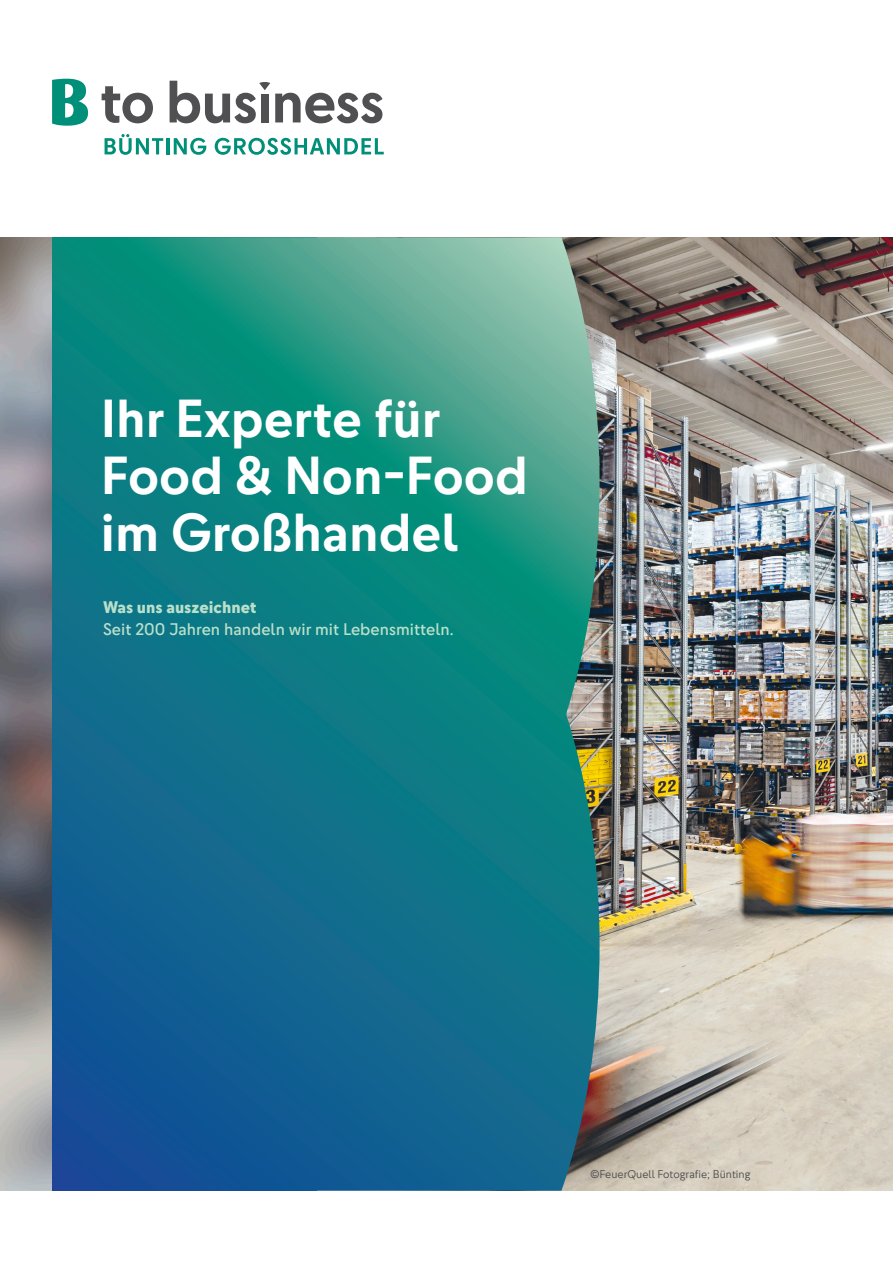
<style>
.page{position:relative;width:893px;height:1263px;background:#fff}
.page>*{position:absolute;margin:0;border:0;box-sizing:border-box;transform-origin:0 0}
.t1{font:700 49.8px/57px "Cy Text";color:#fff}
.t2{font:600 15.6px "Cy Text";color:#bae0ca}
.t3{font:800 15.6px "Cy Text";color:#bae0ca}
.t4{font:10.5px "Cy Text";color:#505052}
</style>
<div class="page">
<img style="left:600px;top:237px;width:293px;height:954px">
<svg style="left:51px;top:237px;width:549px;height:954px;background:#1b7b89"></svg>
<svg style="left:102px;top:86px;width:51px;height:37px"></svg>
<svg style="left:170px;top:81px;width:213px;height:42px"></svg>
<svg style="left:105px;top:134px;width:58px;height:21px"></svg>
<hr style="left:166px;top:138px;width:3px;height:16px;background:#008f78">
<svg style="left:174px;top:138px;width:32px;height:17px"></svg>
<svg style="left:215px;top:138px;width:169px;height:17px"></svg>
<svg style="left:52px;top:78px;width:36px;height:48px"></svg>
<img style="left:0;top:237px;width:51px;height:954px">
<h1 class="t1" style="left:101px;top:391px;width:428px">Ihr Experte für<br>Food &amp; Non-Food im Großhandel</h1>
<p class="t3" style="left:103px;top:598px;width:155px">Was uns auszeichnet</p>
<p class="t2" style="left:103px;top:619px;width:352px">Seit 200 Jahren handeln wir mit Lebensmitteln.</p>
<p class="t4" style="left:590px;top:1168px;width:162px">©FeuerQuell Fotografie; Bünting</p>
</div>
